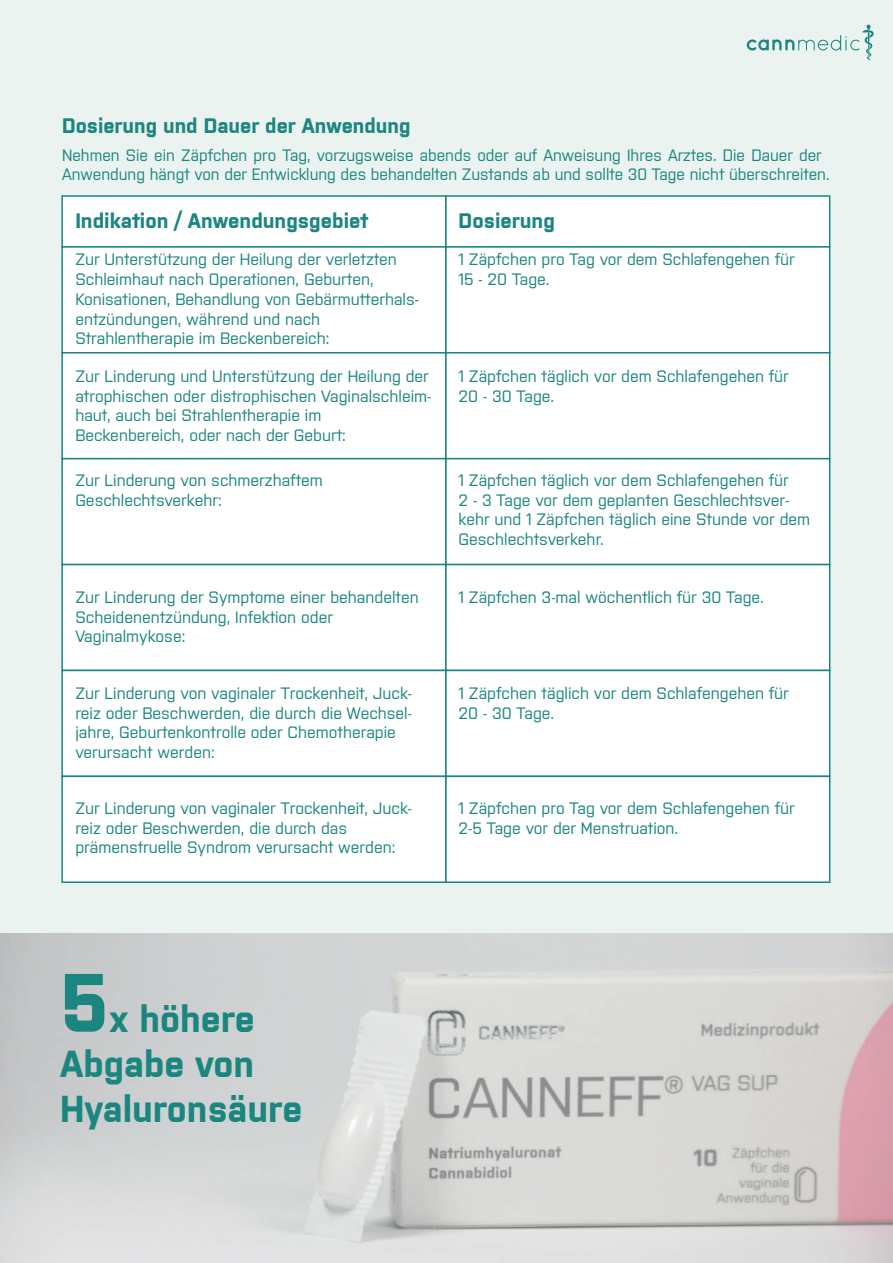
<style>
.page{position:relative;width:893px;height:1263px;background:#ebf3f0}
.page>*{position:absolute;margin:0;border:0;box-sizing:border-box;transform-origin:0 0}
.t1{font:700 37.5px/45px "Purista";color:#1b867f;scale:.96 1}
.t2{font:700 21px "Purista";color:#1b867f}
.t3{font:700 21px "Purista";color:#1b867f;scale:.96 1}
.t4{font:500 16.5px/19.8px "Purista";color:#1b867f}
.t5{font:500 16.5px/19.8px "Purista";color:#1b867f;scale:.95 1}
.s1{font-size:82.5px}
</style>
<div class="page">
<img style="left:0;top:934px;width:893px;height:329px">
<svg style="left:747px;top:24px;width:127px;height:37px"></svg>
<div style="left:61px;top:195px;width:386px;height:53px;background:#fff;border:2px solid #1b867f"></div>
<div style="left:445px;top:195px;width:385px;height:53px;background:#fff;border:2px solid #1b867f"></div>
<div style="left:61px;top:246px;width:386px;height:108px;background:#fff;border:2px solid #1b867f"></div>
<div style="left:445px;top:246px;width:385px;height:108px;background:#fff;border:2px solid #1b867f"></div>
<div style="left:61px;top:352px;width:386px;height:107px;background:#fff;border:2px solid #1b867f"></div>
<div style="left:445px;top:352px;width:385px;height:107px;background:#fff;border:2px solid #1b867f"></div>
<div style="left:61px;top:458px;width:386px;height:107px;background:#fff;border:2px solid #1b867f"></div>
<div style="left:445px;top:458px;width:385px;height:107px;background:#fff;border:2px solid #1b867f"></div>
<div style="left:61px;top:564px;width:386px;height:107px;background:#fff;border:2px solid #1b867f"></div>
<div style="left:445px;top:564px;width:385px;height:107px;background:#fff;border:2px solid #1b867f"></div>
<div style="left:61px;top:670px;width:386px;height:107px;background:#fff;border:2px solid #1b867f"></div>
<div style="left:445px;top:670px;width:385px;height:107px;background:#fff;border:2px solid #1b867f"></div>
<div style="left:61px;top:775px;width:386px;height:108px;background:#fff;border:2px solid #1b867f"></div>
<div style="left:445px;top:775px;width:385px;height:108px;background:#fff;border:2px solid #1b867f"></div>
<p class="t3" style="left:62px;top:111px;width:364px">Dosierung und Dauer der Anwendung</p>
<p class="t5" style="left:62px;top:144px;width:809px">Nehmen Sie ein Zäpfchen pro Tag, vorzugsweise abends oder auf Anweisung Ihres Arztes. Die Dauer der<br>Anwendung hängt von der Entwicklung des behandelten Zustands ab und sollte 30 Tage nicht überschreiten.</p>
<p class="t2" style="left:75px;top:205px;width:294px">Indikation / Anwendungsgebiet</p>
<p class="t2" style="left:459px;top:205px;width:98px">Dosierung</p>
<p class="t4" style="left:75px;top:248px;width:345px">Zur Unterstützung der Heilung der verletzten Schleimhaut nach Operationen, Geburten, Konisationen, Behandlung von Gebärmutterhals&shy;entzündungen, während und nach Strahlentherapie im Beckenbereich:</p>
<p class="t4" style="left:75px;top:365px;width:357px">Zur Linderung und Unterstützung der Heilung der atrophischen oder distrophischen Vaginalschleim&shy;haut, auch bei Strahlentherapie im Beckenbereich, oder nach der Geburt:</p>
<p class="t4" style="left:459px;top:365px;width:332px">1 Zäpfchen täglich vor dem Schlafengehen für<br>20 - 30 Tage.</p>
<p class="t4" style="left:75px;top:469px;width:249px">Zur Linderung von schmerzhaftem<br>Geschlechtsverkehr:</p>
<p class="t4" style="left:459px;top:469px;width:353px">1 Zäpfchen täglich vor dem Schlafengehen für<br>2 - 3 Tage vor dem geplanten Geschlechtsver&shy;kehr und 1 Zäpfchen täglich eine Stunde vor dem Geschlechtsverkehr.</p>
<p class="t4" style="left:459px;top:248px;width:338px">1 Zäpfchen pro Tag vor dem Schlafengehen für<br>15 - 20 Tage.</p>
<p class="t4" style="left:75px;top:586px;width:345px">Zur Linderung der Symptome einer behandelten<br>Scheidenentzündung, Infektion oder<br>Vaginalmykose:</p>
<p class="t4" style="left:459px;top:586px;width:307px">1 Zäpfchen 3-mal wöchentlich für 30 Tage.</p>
<p class="t4" style="left:75px;top:682px;width:338px">Zur Linderung von vaginaler Trockenheit, Juck&shy;reiz oder Beschwerden, die durch die Wechsel&shy;jahre, Geburtenkontrolle oder Chemotherapie verursacht werden:</p>
<p class="t4" style="left:459px;top:682px;width:332px">1 Zäpfchen täglich vor dem Schlafengehen für<br>20 - 30 Tage.</p>
<p class="t4" style="left:75px;top:797px;width:338px">Zur Linderung von vaginaler Trockenheit, Juck&shy;reiz oder Beschwerden, die durch das prämenstruelle Syndrom verursacht werden:</p>
<p class="t4" style="left:459px;top:797px;width:338px">1 Zäpfchen pro Tag vor dem Schlafengehen für<br>2-5 Tage vor der Menstruation.</p>
<h1 class="t1" style="left:60px;top:993px;width:254px"><span class="s1">5</span>x höhere<br>Abgabe von<br>Hyaluronsäure</h1>
</div>
